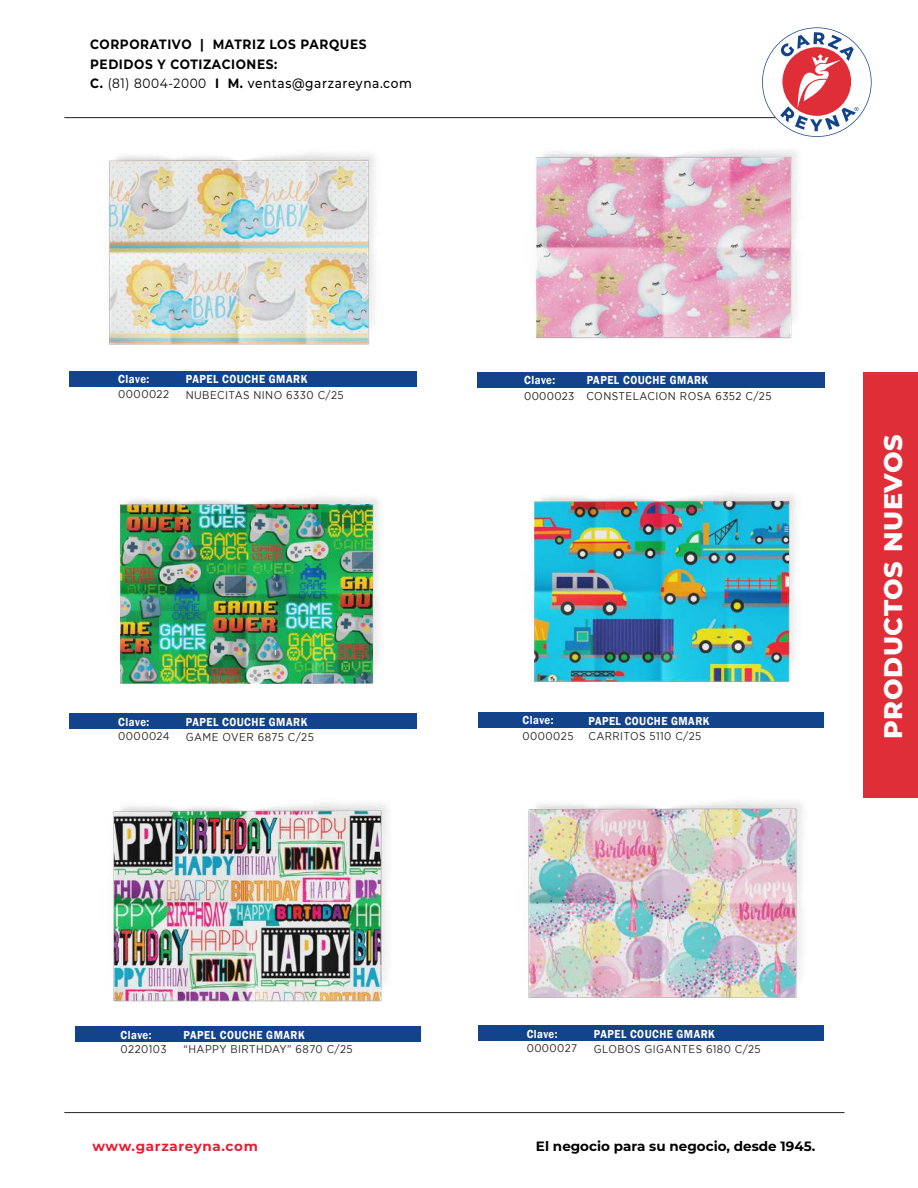
<style>
.page{position:relative;width:918px;height:1188px;background:#fff}
.page>*{position:absolute;margin:0;border:0;box-sizing:border-box;transform-origin:0 0}
.t1{font:800 25.5px "Montserrat";letter-spacing:.025em;color:#fff}
.t2{font:700 13.5px/19.8px "Montserrat";letter-spacing:.04em;color:#000;scale:.9 1}
.t3{font:700 13.5px "Montserrat";color:#000}
.t4{font:700 13.5px "Montserrat";letter-spacing:.05em;color:#e41e33}
.t5{font:600 12px "Franklin Gothic";letter-spacing:.045em;color:#fff;scale:.9 1}
.t6{font:11.25px "Gotham";letter-spacing:.045em;color:#241f20;scale:.9 1}
.t7{font:11.25px "Gotham";letter-spacing:.04em;color:#1d1d1b;scale:.9 1}
.s1{font-weight:400}
.s2{font-weight:500}
</style>
<div class="page">
<div style="left:75px;top:1026px;width:346px;height:16px;background:#13448b"></div>
<div style="left:863px;top:373px;width:55px;height:425px;background:#e02e38"></div>
<hr style="left:64px;top:1112px;width:780px;height:1px;background:#3e3939">
<hr style="left:64px;top:117px;width:780px;height:1px;background:#3e3939">
<svg style="left:762px;top:27px;width:110px;height:110px"></svg>
<div style="left:478px;top:713px;width:345px;height:15px;background:#13448b"></div>
<div style="left:478px;top:1026px;width:345px;height:15px;background:#13448b"></div>
<div style="left:69px;top:714px;width:347px;height:15px;background:#13448b"></div>
<div style="left:69px;top:372px;width:347px;height:15px;background:#13448b"></div>
<div style="left:478px;top:372px;width:347px;height:15px;background:#13448b"></div>
<img style="left:109px;top:153px;width:266px;height:192px">
<img style="left:535px;top:150px;width:262px;height:189px">
<img style="left:120px;top:497px;width:259px;height:188px">
<img style="left:533px;top:494px;width:263px;height:188px">
<img style="left:113px;top:803px;width:275px;height:199px">
<img style="left:528px;top:801px;width:275px;height:197px">
<p class="t2" style="left:90px;top:33px;width:359px">CORPORATIVO | MATRIZ LOS PARQUES<br>PEDIDOS Y COTIZACIONES:<br>C. <span class="s1">(81) 8004-2000</span> I M. <span class="s2">ventas@garzareyna.com</span></p>
<p class="t5" style="left:118px;top:372px;width:36px">Clave:</p>
<p class="t5" style="left:186px;top:372px;width:137px">PAPEL COUCHE GMARK</p>
<p class="t5" style="left:524px;top:372px;width:36px">Clave:</p>
<p class="t5" style="left:587px;top:373px;width:137px">PAPEL COUCHE GMARK</p>
<p class="t6" style="left:118px;top:388px;width:58px">0000022</p>
<p class="t6" style="left:186px;top:389px;width:177px">NUBECITAS NINO 6330 C/25</p>
<p class="t7" style="left:524px;top:390px;width:276px">0000023 CONSTELACION ROSA 6352 C/25</p>
<p class="t5" style="left:118px;top:714px;width:36px">Clave:</p>
<p class="t5" style="left:186px;top:714px;width:137px">PAPEL COUCHE GMARK</p>
<p class="t6" style="left:118px;top:730px;width:59px">0000024</p>
<p class="t6" style="left:186px;top:731px;width:144px">GAME OVER 6875 C/25</p>
<p class="t5" style="left:523px;top:713px;width:36px">Clave:</p>
<p class="t5" style="left:588px;top:713px;width:136px">PAPEL COUCHE GMARK</p>
<p class="t6" style="left:523px;top:730px;width:58px">0000025</p>
<p class="t6" style="left:588px;top:730px;width:127px">CARRITOS 5110 C/25</p>
<h1 class="t1" style="left:874px;top:739px;width:306px;rotate:-90deg">PRODUCTOS NUEVOS</h1>
<p class="t5" style="left:121px;top:1028px;width:36px">Clave:</p>
<p class="t5" style="left:184px;top:1028px;width:136px">PAPEL COUCHE GMARK</p>
<p class="t6" style="left:121px;top:1043px;width:53px">0220103</p>
<p class="t6" style="left:184px;top:1043px;width:189px">“HAPPY BIRTHDAY” 6870 C/25</p>
<p class="t5" style="left:527px;top:1026px;width:36px">Clave:</p>
<p class="t5" style="left:594px;top:1026px;width:136px">PAPEL COUCHE GMARK</p>
<p class="t6" style="left:527px;top:1042px;width:58px">0000027</p>
<p class="t6" style="left:594px;top:1043px;width:187px">GLOBOS GIGANTES 6180 C/25</p>
<p class="t4" style="left:92px;top:1136px;width:167px">www.garzareyna.com</p>
<p class="t3" style="left:536px;top:1136px;width:281px">El negocio para su negocio, desde 1945.</p>
</div>
